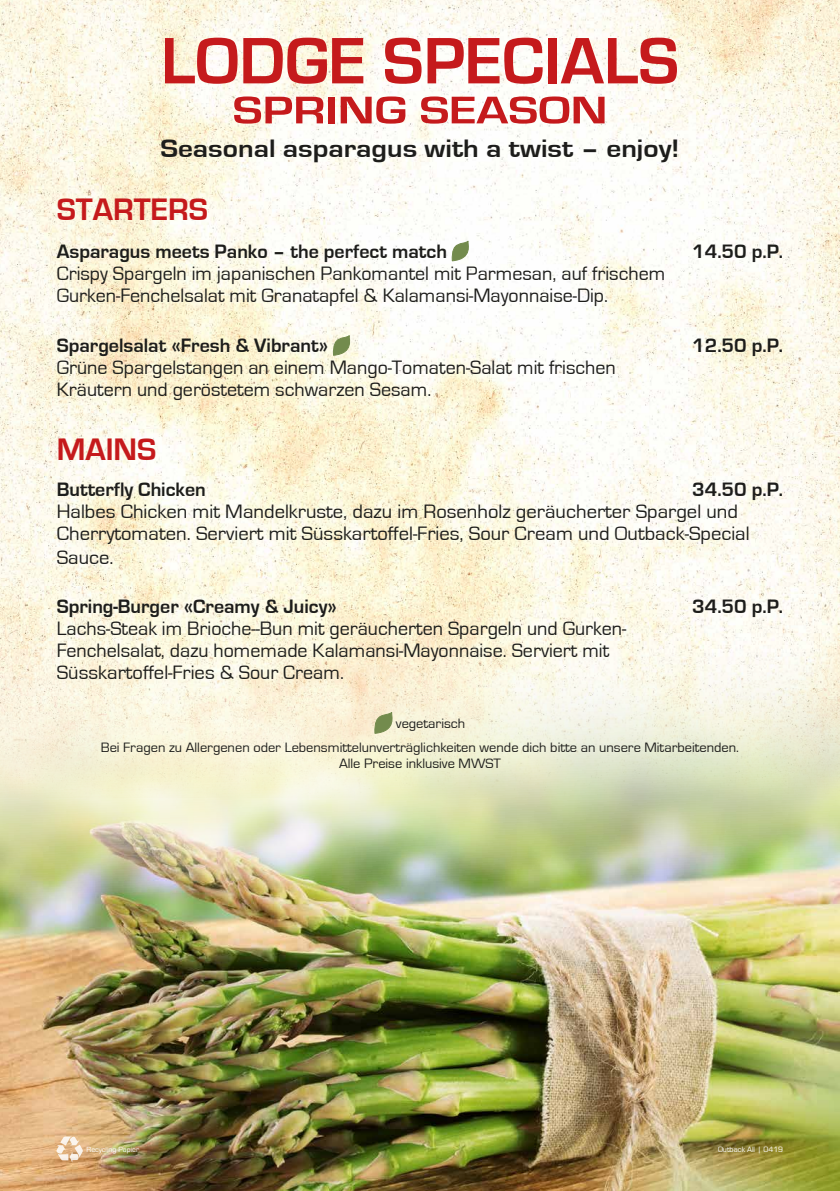
<style>
.page{position:relative;width:840px;height:1191px;background:#fff}
.page>*{position:absolute;margin:0;border:0;box-sizing:border-box;transform-origin:0 0}
.t1{font:700 68px "Eurostile";color:#c51a1c}
.t2{font:700 40px "Eurostile";color:#c51a1c;scale:1.25 1}
.t3{font:700 32px "Eurostile";color:#c51a1c}
.t4{font:700 26px "Eurostile";color:#1d1d1b;scale:1.13 1}
.t5{font:20px/22px "Eurostile";color:#1d1d1b}
.t6{font:700 20px "Eurostile";color:#1d1d1b}
.t7{font:14px/24px "Eurostile";color:#1d1d1b}
.t8{font:8px "Eurostile";color:#fff}
.t9{font:7.6px "Eurostile";color:#fff}
</style>
<div class="page">
<img style="left:0;top:0;width:839px;height:652px">
<img style="left:0;top:652px;width:839px;height:539px">
<svg style="left:451px;top:240px;width:22px;height:21px"></svg>
<svg style="left:332px;top:334px;width:22px;height:22px"></svg>
<svg style="left:374px;top:711px;width:23px;height:23px"></svg>
<svg style="left:56px;top:1136px;width:27px;height:26px"></svg>
<h1 class="t1" style="left:161px;top:24px;width:519px">LODGE SPECIALS</h1>
<h2 class="t2" style="left:232px;top:88px;width:301px">SPRING SEASON</h2>
<h3 class="t4" style="left:160px;top:135px;width:460px">Seasonal asparagus with a twist – enjoy!</h3>
<h3 class="t3" style="left:57px;top:192px;width:153px">STARTERS</h3>
<p class="t6" style="left:57px;top:240px;width:391px">Asparagus meets Panko – the perfect match</p>
<p class="t6" style="left:692px;top:240px;width:92px">14.50 p.P.</p>
<p class="t5" style="left:57px;top:263px;width:609px">Crispy Spargeln im japanischen Pankomantel mit Parmesan, auf frischem<br>Gurken-Fenchelsalat mit Granatapfel &amp; Kalamansi-Mayonnaise-Dip.</p>
<p class="t6" style="left:57px;top:335px;width:273px">Spargelsalat «Fresh &amp; Vibrant»</p>
<p class="t6" style="left:692px;top:335px;width:92px">12.50 p.P.</p>
<p class="t5" style="left:57px;top:357px;width:560px">Grüne Spargelstangen an einem Mango-Tomaten-Salat mit frischen<br>Kräutern und geröstetem schwarzen Sesam.</p>
<h3 class="t3" style="left:57px;top:432px;width:101px">MAINS</h3>
<p class="t6" style="left:57px;top:479px;width:151px">Butterfly Chicken</p>
<p class="t6" style="left:692px;top:479px;width:92px">34.50 p.P.</p>
<p class="t5" style="left:57px;top:501px;width:694px">Halbes Chicken mit Mandelkruste, dazu im Rosenholz geräucherter Spargel und<br>Cherrytomaten. Serviert mit Süsskartoffel-Fries, Sour Cream und Outback-Special</p>
<p class="t5" style="left:57px;top:547px;width:58px">Sauce.</p>
<p class="t6" style="left:57px;top:595px;width:281px">Spring-Burger «Creamy &amp; Juicy»</p>
<p class="t6" style="left:692px;top:595px;width:92px">34.50 p.P.</p>
<p class="t5" style="left:57px;top:617px;width:571px">Lachs-Steak im Brioche--Bun mit geräucherten Spargeln und Gurken-<br>Fenchelsalat, dazu homemade Kalamansi-Mayonnaise. Serviert mit<br>Süsskartoffel-Fries &amp; Sour Cream.</p>
<p class="t7" style="left:101px;top:711px;width:639px;text-indent:295px">vegetarisch<br>Bei Fragen zu Allergenen oder Lebensmittelunverträglichkeiten wende dich bitte an unsere Mitarbeitenden.</p>
<p class="t7" style="left:339px;top:751px;width:163px">Alle Preise inklusive MWST</p>
<p class="t9" style="left:86px;top:1145px;width:54px">Recycling Papier</p>
<p class="t8" style="left:717px;top:1144px;width:67px">Outback All | 0419</p>
</div>
